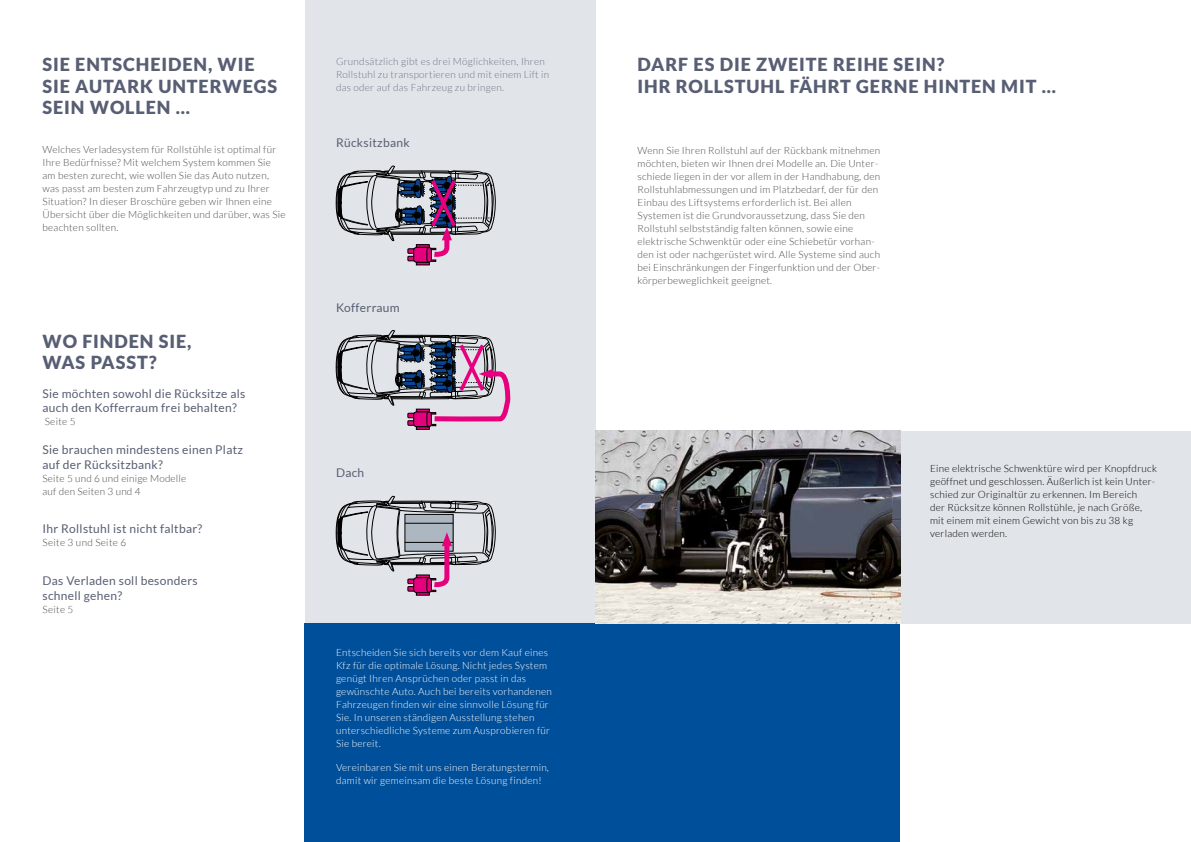
<style>
.page{position:relative;width:1191px;height:842px;background:#fff}
.page>*{position:absolute;margin:0;border:0;box-sizing:border-box;transform-origin:0 0}
.t1{font:900 18px/21.6px "Lato";letter-spacing:.05em;color:#585e73}
.t2{font:12px/14.4px "Lato";letter-spacing:.025em;color:#585e73}
.t3{font:300 10px/13px "Lato";letter-spacing:.025em;color:#4a4a49}
.t4{font:300 10px/13px "Lato";letter-spacing:.025em;color:#fff}
.t5{font:300 10px/13px "Lato";letter-spacing:.025em;color:#000}
.t6{font:300 10px/13px "Lato";letter-spacing:.025em;color:#6e7287}
</style>
<div class="page">
<div style="left:305px;top:0;width:290px;height:624px;background:#e1e5e9"></div>
<div style="left:900px;top:431px;width:291px;height:193px;background:#e1e5e9"></div>
<div style="left:305px;top:624px;width:595px;height:218px;background:#004f9a"></div>
<img style="left:595px;top:431px;width:305px;height:193px">
<svg style="left:335px;top:165px;width:161px;height:100px"></svg>
<svg style="left:335px;top:496px;width:161px;height:100px"></svg>
<svg style="left:335px;top:330px;width:176px;height:100px"></svg>
<h1 class="t1" style="left:43px;top:54px;width:236px">SIE ENTSCHEIDEN, WIE<br>SIE AUTARK UNTERWEGS<br>SEIN WOLLEN …</h1>
<p class="t3" style="left:43px;top:143px;width:244px">Welches Verladesystem für Rollstühle ist optimal für Ihre Bedürfnisse? Mit welchem System kommen Sie am besten zurecht, wie wollen Sie das Auto nutzen, was passt am besten zum Fahrzeugtyp und zu Ihrer Situation? In dieser Broschüre geben wir Ihnen eine Übersicht über die Möglichkeiten und darüber, was Sie beachten sollten.</p>
<h1 class="t1" style="left:43px;top:330px;width:150px">WO FINDEN SIE,<br>WAS PASST?</h1>
<p class="t2" style="left:43px;top:387px;width:204px">Sie möchten sowohl die Rücksitze als auch den Kofferraum frei behalten?</p>
<p class="t3" style="left:45px;top:415px;width:32px">Seite 5</p>
<p class="t2" style="left:43px;top:444px;width:202px">Sie brauchen mindestens einen Platz auf der Rücksitzbank?</p>
<p class="t3" style="left:43px;top:472px;width:145px">Seite 5 und 6 und einige Modelle auf den Seiten 3 und 4</p>
<p class="t2" style="left:43px;top:523px;width:161px">Ihr Rollstuhl ist nicht faltbar?</p>
<p class="t3" style="left:43px;top:536px;width:85px">Seite 3 und Seite 6</p>
<p class="t2" style="left:43px;top:575px;width:157px">Das Verladen soll besonders schnell gehen?</p>
<p class="t3" style="left:43px;top:602px;width:32px">Seite 5</p>
<p class="t6" style="left:336px;top:55px;width:215px">Grundsätzlich gibt es drei Möglichkeiten, Ihren<br>Rollstuhl zu transportieren und mit einem Lift in das oder auf das Fahrzeug zu bringen.</p>
<p class="t2" style="left:336px;top:137px;width:75px">Rücksitzbank</p>
<p class="t2" style="left:336px;top:301px;width:65px">Kofferraum</p>
<p class="t2" style="left:336px;top:467px;width:30px">Dach</p>
<p class="t4" style="left:336px;top:646px;width:217px">Entscheiden Sie sich bereits vor dem Kauf eines Kfz für die optimale Lösung. Nicht jedes System genügt Ihren Ansprüchen oder passt in das gewünschte Auto. Auch bei bereits vorhandenen Fahrzeugen finden wir eine sinnvolle Lösung für Sie. In unseren ständigen Ausstellung stehen unterschiedliche Systeme zum Ausprobieren für Sie bereit.</p>
<p class="t4" style="left:336px;top:761px;width:214px">Vereinbaren Sie mit uns einen Beratungstermin, damit wir gemeinsam die beste Lösung finden!</p>
<h1 class="t1" style="left:637px;top:54px;width:420px">DARF ES DIE ZWEITE REIHE SEIN?<br>IHR ROLLSTUHL FÄHRT GERNE HINTEN MIT …</h1>
<p class="t3" style="left:637px;top:144px;width:244px">Wenn Sie Ihren Rollstuhl auf der Rückbank mitnehmen möchten, bieten wir Ihnen drei Modelle an. Die Unter&shy;schiede liegen in der vor allem in der Handhabung, den Rollstuhlabmessungen und im Platzbedarf, der für den Einbau des Liftsystems erforderlich ist. Bei allen Systemen ist die Grundvoraussetzung, dass Sie den Rollstuhl selbstständig falten können, sowie eine elektrische Schwenktür oder eine Schiebetür vorhan&shy;den ist oder nachgerüstet wird. Alle Systeme sind auch bei Einschränkungen der Fingerfunktion und der Ober&shy;körperbeweglichkeit geeignet.</p>
<p class="t5" style="left:930px;top:462px;width:228px">Eine elektrische Schwenktüre wird per Knopfdruck geöffnet und geschlossen. Äußerlich ist kein Unter&shy;schied zur Originaltür zu erkennen. Im Bereich<br>der Rücksitze können Rollstühle, je nach Größe, mit einem mit einem Gewicht von bis zu 38 kg verladen werden.</p>
</div>
